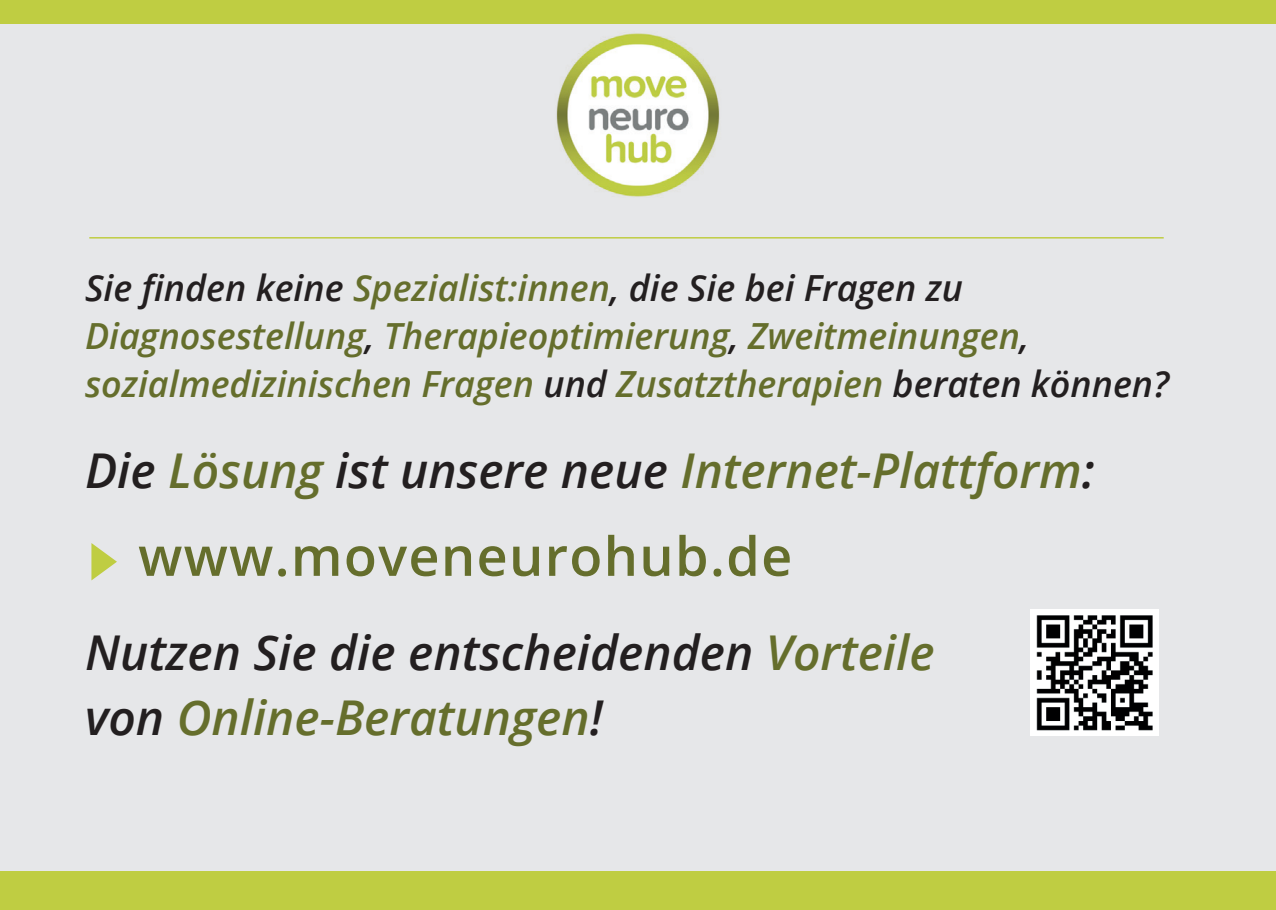
<style>
.page{position:relative;width:1276px;height:910px;background:#e6e7e9}
.page>*{position:absolute;margin:0;border:0;box-sizing:border-box;transform-origin:0 0}
.t1{font:600 54px "Open Sans";letter-spacing:.025em;color:#656e2c}
.t2{font:italic 600 48px/65.1px "Open Sans";color:#231f20}
.t3{font:italic 600 48px "Open Sans";color:#656e2c}
.t4{font:italic 600 36px/48px "Open Sans";color:#656e2c}
.s1{color:#231f20}
.s2{color:#656e2c}
</style>
<div class="page">
<img style="left:556px;top:33px;width:164px;height:164px">
<div style="left:0;top:0;width:1276px;height:23px;background:#bfcd42"></div>
<div style="left:0;top:872px;width:1276px;height:38px;background:#bfcd42"></div>
<hr style="left:89px;top:237px;width:1074px;height:2px;background:#bfcd42">
<svg style="left:91px;top:543px;width:26px;height:37px"></svg>
<img style="left:1030px;top:609px;width:128px;height:126px">
<p class="t4" style="left:85px;top:264px;width:1085px"><span class="s1">Sie finden keine</span> Spezialist:innen<span class="s1">, die Sie bei Fragen zu<br></span>Diagnosestellung<span class="s1">,</span> Therapieoptimierung<span class="s1">,</span> Zweitmeinungen<span class="s1">, </span>sozialmedizinischen Fragen <span class="s1">und</span> Zusatztherapien <span class="s1">beraten können?</span></p>
<h2 class="t3" style="left:85px;top:438px;width:1011px"><span class="s1">Die</span> Lösung <span class="s1">ist unsere neue</span> Internet-Plattform<span class="s1">:</span></h2>
<h1 class="t1" style="left:138px;top:519px;width:655px">www.moveneurohub.de</h1>
<h2 class="t2" style="left:85px;top:619px;width:851px">Nutzen Sie die entscheidenden <span class="s2">Vorteile </span>von <span class="s2">Online-Beratungen</span>!</h2>
</div>
